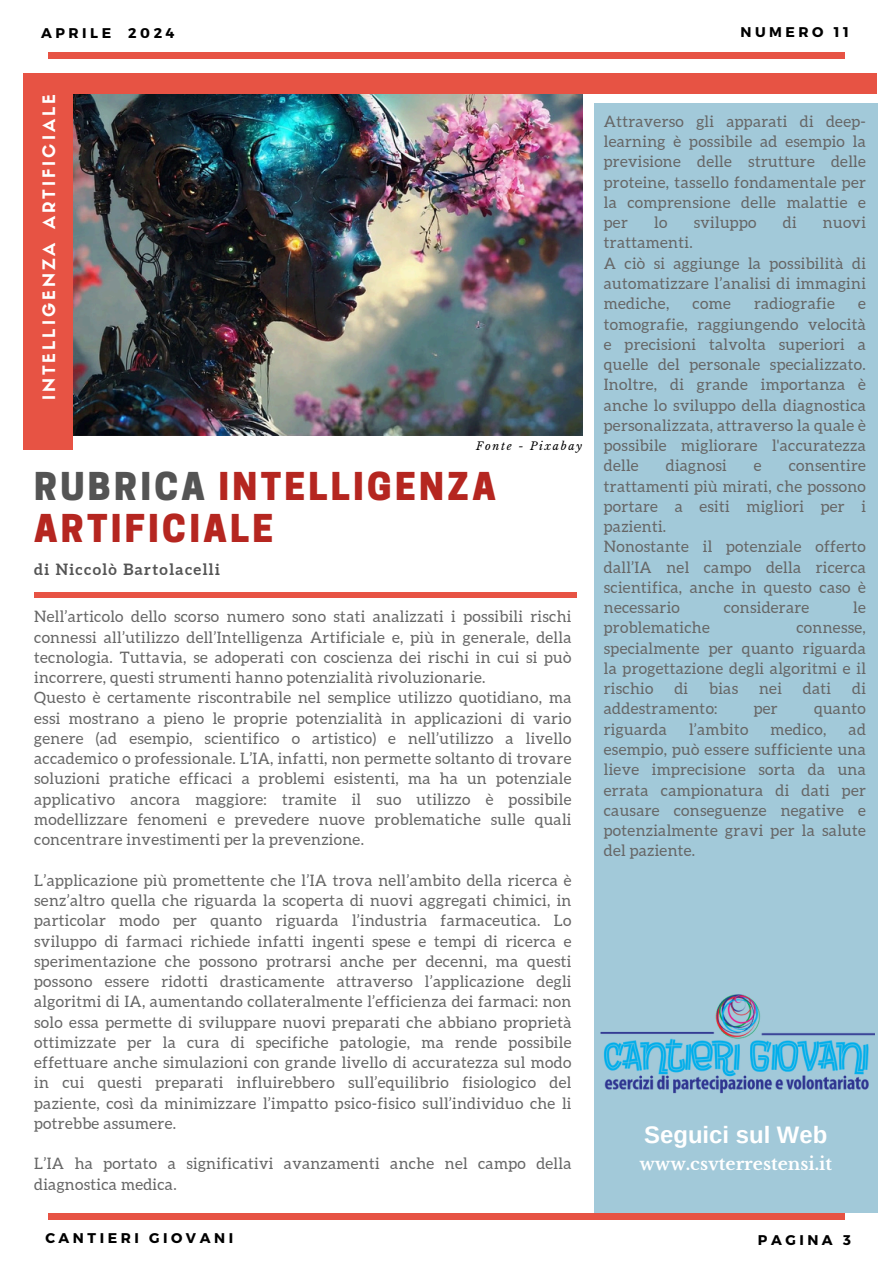
<style>
.page{position:relative;width:894px;height:1264px;background:#fff}
.page>*{position:absolute;margin:0;border:0;box-sizing:border-box;transform-origin:0 0}
.t1{font:800 36px/42.8px "Cooper Hewitt";letter-spacing:.09em;color:#b52620}
.t2{font:700 23.85px "Arimo";color:#fff}
.t3{font:700 17.25px "Libre Baskerville";color:#fff}
.t4{font:16.95px "Sifonn Basic";letter-spacing:.18em;color:#fff}
.t5{font:15.75px/20.2px "Aleo";letter-spacing:.02em;color:#666;text-align:justify}
.t6{font:700 15.45px "Aleo";letter-spacing:.09em;color:#545454}
.t7{font:700 14.1px "Montserrat";letter-spacing:.25em;color:#000}
.t8{font:italic 10.95px "Libre Baskerville";letter-spacing:.16em;color:#000}
.s1{color:#545454}
</style>
<div class="page">
<div style="left:594px;top:104px;width:283px;height:1108px;background:#a2c9d9"></div>
<img style="left:73px;top:94px;width:509px;height:341px">
<div style="left:49px;top:52px;width:795px;height:7px;background:#e75344"></div>
<div style="left:49px;top:1213px;width:795px;height:6px;background:#e75344"></div>
<div style="left:23px;top:90px;width:50px;height:360px;background:#e75344"></div>
<div style="left:23px;top:73px;width:853px;height:21px;background:#e75344"></div>
<img style="left:600px;top:994px;width:273px;height:100px">
<div style="left:34px;top:592px;width:542px;height:6px;background:#e75344"></div>
<p class="t7" style="left:41px;top:24px;width:71px">APRILE</p>
<h1 class="t7" style="left:128px;top:24px;width:48px">2024</h1>
<h6 class="t7" style="left:740px;top:23px;width:110px">NUMERO 11</h6>
<h4 class="t4" style="left:42px;top:400px;width:307px;rotate:-90deg">INTELLIGENZA ARTIFICIALE</h4>
<h4 class="t8" style="left:476px;top:439px;width:108px">Fonte - Pixabay</h4>
<h4 class="t1" style="left:34px;top:469px;width:463px"><span class="s1">RUBRICA</span> INTELLIGENZA<br>ARTIFICIALE</h4>
<h5 class="t6" style="left:34px;top:560px;width:187px">di Niccolò Bartolacelli</h5>
<p class="t5" style="left:34px;top:606px;width:538px;text-align:left">Nell’articolo dello scorso numero sono stati analizzati i possibili rischi connessi all’utilizzo dell’Intelligenza Artificiale e, più in generale, della tecnologia. Tuttavia, se adoperati con coscienza dei rischi in cui si può incorrere, questi strumenti hanno potenzialità rivoluzionarie.<br>Questo è certamente riscontrabile nel semplice utilizzo quotidiano, ma essi mostrano a pieno le proprie potenzialità in applicazioni di vario genere (ad esempio, scientifico o artistico) e nell’utilizzo a livello accademico o professionale. L’IA, infatti, non permette soltanto di trovare soluzioni pratiche efficaci a problemi esistenti, ma ha un potenziale applicativo ancora maggiore: tramite il suo utilizzo è possibile modellizzare fenomeni e prevedere nuove problematiche sulle quali concentrare investimenti per la prevenzione.</p>
<h4 class="t5" style="left:34px;top:870px;width:538px">L’applicazione più promettente che l’IA trova nell’ambito della ricerca è senz’altro quella che riguarda la scoperta di nuovi aggregati chimici, in particolar modo per quanto riguarda l’industria farmaceutica. Lo sviluppo di farmaci richiede infatti ingenti spese e tempi di ricerca e sperimentazione che possono protrarsi anche per decenni, ma questi possono essere ridotti drasticamente attraverso l’applicazione degli algoritmi di IA, aumentando collateralmente l’efficienza dei farmaci: non solo essa permette di sviluppare nuovi preparati che abbiano proprietà ottimizzate per la cura di specifiche patologie, ma rende possibile effettuare anche simulazioni con grande livello di accuratezza sul modo in cui questi preparati influirebbero sull’equilibrio fisiologico del paziente, così da minimizzare l’impatto psico-fisico sull’individuo che li potrebbe assumere.</h4>
<p class="t5" style="left:34px;top:1153px;width:538px">L’IA ha portato a significativi avanzamenti anche nel campo della diagnostica medica.</p>
<h3 class="t5" style="left:603px;top:111px;width:263px">Attraverso gli apparati di deep&shy;learning è possibile ad esempio la previsione delle strutture delle proteine, tassello fondamentale per la comprensione delle malattie e per</h3>
<h3 class="t5" style="left:654px;top:212px;width:15px">lo</h3>
<h3 class="t5" style="left:693px;top:212px;width:64px">sviluppo</h3>
<h3 class="t5" style="left:782px;top:212px;width:15px">di</h3>
<h3 class="t5" style="left:822px;top:212px;width:44px">nuovi</h3>
<h3 class="t5" style="left:603px;top:233px;width:263px;text-align:left">trattamenti.<br>A ciò si aggiunge la possibilità di automatizzare l’analisi di immagini mediche,</h3>
<h3 class="t5" style="left:692px;top:293px;width:40px">come</h3>
<h3 class="t5" style="left:753px;top:293px;width:82px">radiografie</h3>
<h3 class="t5" style="left:603px;top:293px;width:263px;text-indent:254px">e tomografie, raggiungendo velocità e precisioni talvolta superiori a quelle del personale specializzato.<br>Inoltre, di grande importanza è anche lo sviluppo della diagnostica personalizzata, attraverso la quale è possibile migliorare l'accuratezza delle</h3>
<h3 class="t5" style="left:665px;top:455px;width:62px">diagnosi</h3>
<h3 class="t5" style="left:753px;top:455px;width:9px">e</h3>
<h3 class="t5" style="left:603px;top:455px;width:263px;text-align:left;text-indent:185px">consentire trattamenti più mirati, che possono portare a esiti migliori per i pazienti.<br>Nonostante il potenziale offerto dall’IA nel campo della ricerca scientifica, anche in questo caso è necessario</h3>
<h3 class="t5" style="left:723px;top:597px;width:87px">considerare</h3>
<h3 class="t5" style="left:853px;top:597px;width:14px">le</h3>
<h3 class="t5" style="left:603px;top:617px;width:107px">problematiche</h3>
<h3 class="t5" style="left:603px;top:617px;width:263px;text-indent:193px">connesse, specialmente per quanto riguarda la progettazione degli algoritmi e il rischio</h3>
<h3 class="t5" style="left:674px;top:678px;width:15px">di</h3>
<h3 class="t5" style="left:709px;top:678px;width:30px">bias</h3>
<h3 class="t5" style="left:759px;top:678px;width:24px">nei</h3>
<h3 class="t5" style="left:802px;top:678px;width:30px">dati</h3>
<h3 class="t5" style="left:851px;top:678px;width:15px">di</h3>
<h3 class="t5" style="left:603px;top:698px;width:115px">addestramento:</h3>
<h3 class="t5" style="left:753px;top:698px;width:25px">per</h3>
<h3 class="t5" style="left:813px;top:698px;width:53px">quanto</h3>
<h3 class="t5" style="left:603px;top:719px;width:64px">riguarda</h3>
<h3 class="t5" style="left:688px;top:719px;width:61px">l’ambito</h3>
<h3 class="t5" style="left:770px;top:719px;width:57px">medico,</h3>
<h3 class="t5" style="left:603px;top:719px;width:263px;text-indent:245px">ad esempio, può essere sufficiente una lieve imprecisione sorta da una errata campionatura di dati per causare conseguenze negative e potenzialmente gravi per la salute del paziente.</h3>
<h5 class="t2" style="left:644px;top:1121px;width:185px">Seguici sul Web</h5>
<h5 class="t3" style="left:639px;top:1153px;width:194px">www.csvterrestensi.it</h5>
<h5 class="t7" style="left:45px;top:1228px;width:189px">CANTIERI GIOVANI</h5>
<h2 class="t7" style="left:757px;top:1230px;width:94px">PAGINA 3</h2>
</div>
